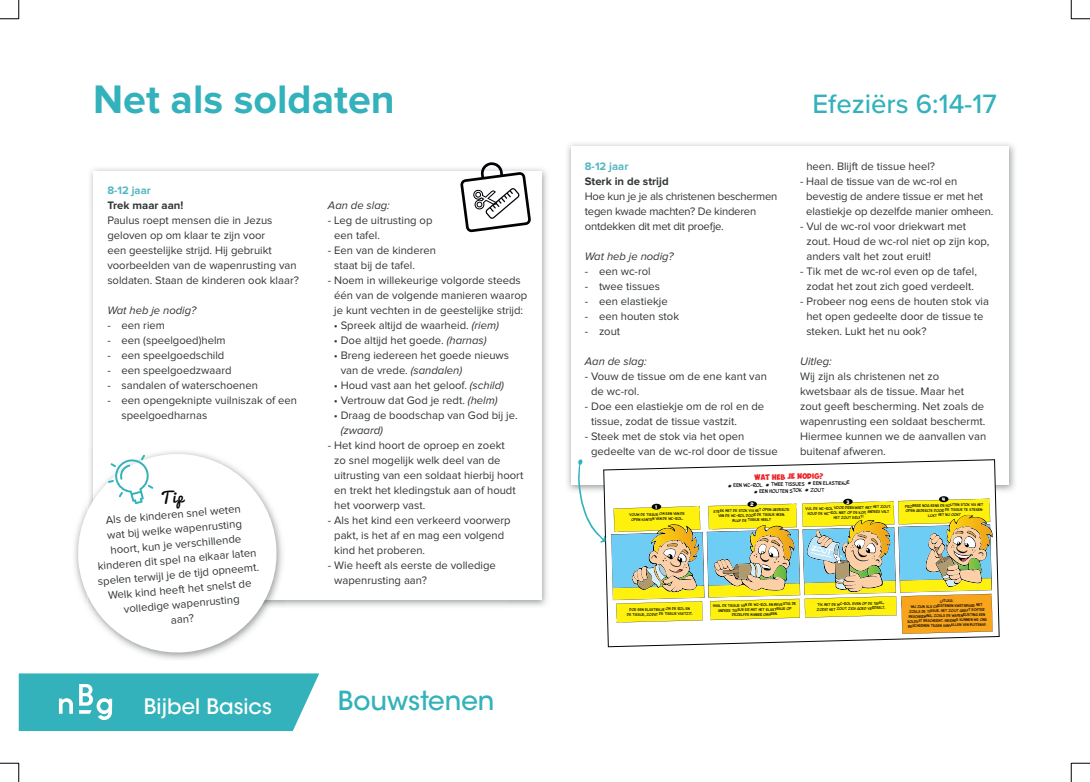
<style>
.page{position:relative;width:1090px;height:782px;background:#fff}
.page>*{position:absolute;margin:0;border:0;box-sizing:border-box;transform-origin:0 0}
.t1{font:700 41.25px "Proxima Nova";color:#33b2bb}
.t2{font:500 27.5px "Proxima Nova";color:#33b2bb}
.t3{font:500 26.12px "ITC Avant Garde Std";color:#33b2bb}
.t4{font:500 21.12px "ITC Avant Garde Std";color:#fff}
.t5{font:11.25px/15px "Proxima Nova";color:#323637}
.t6{font:11.25px/15px "Proxima Nova";letter-spacing:-.02em;color:#323637}
.t7{font:italic 11.25px "Proxima Nova";color:#323637}
.t8{font:700 11.25px "Proxima Nova";color:#323637}
.t9{font:700 11.25px "Proxima Nova";color:#54b8c1}
.t10{font:5.5px/6.6px "Wurmics Bravo";color:#030505;text-align:center;scale:1.1 1}
.t11{font:5.5px "Obelix Pro";color:#ee1f24;scale:1.1 1}
.t12{font:4px/4.9px "Wurmics Bravo";color:#030505;text-align:center;scale:1.1 1}
.s1{font-style:italic}
</style>
<div class="page">
<svg style="left:19px;top:673px;width:300px;height:58px"></svg>
<img style="left:90px;top:168px;width:457px;height:41px">
<img style="left:90px;top:209px;width:3px;height:239px">
<img style="left:508px;top:209px;width:39px;height:398px">
<div style="left:93px;top:171px;width:448px;height:428px;background:#fff"></div>
<svg style="left:74px;top:449px;width:207px;height:208px"></svg>
<svg style="left:108px;top:454px;width:45px;height:50px"></svg>
<svg style="left:460px;top:162px;width:71px;height:70px"></svg>
<img style="left:567px;top:143px;width:448px;height:348px">
<div style="left:571px;top:147px;width:437px;height:338px;background:#fff"></div>
<svg style="left:607px;top:459px;width:393px;height:188px"></svg>
<svg style="left:0;top:0;width:20px;height:20px"></svg>
<svg style="left:0;top:762px;width:20px;height:20px"></svg>
<svg style="left:1070px;top:0;width:20px;height:20px"></svg>
<svg style="left:1070px;top:762px;width:20px;height:20px"></svg>
<svg style="left:161px;top:490px;width:25px;height:18px"></svg>
<svg style="left:578px;top:459px;width:415px;height:175px"></svg>
<h1 class="t1" style="left:93px;top:80px;width:303px">Net als soldaten</h1>
<p class="t9" style="left:107px;top:185px;width:45px">8-12 jaar</p>
<p class="t8" style="left:107px;top:200px;width:78px">Trek maar aan!</p>
<p class="t5" style="left:107px;top:213px;width:193px">Paulus roept mensen die in Jezus geloven op om klaar te zijn voor<br>een geestelijke strijd. Hij gebruikt voorbeelden van de wapenrusting van soldaten. Staan de kinderen ook klaar?</p>
<p class="t7" style="left:107px;top:304px;width:90px">Wat heb je nodig?</p>
<p class="t5" style="left:107px;top:318px;width:59px">- een riem</p>
<p class="t5" style="left:107px;top:333px;width:120px">- een (speelgoed)helm</p>
<p class="t5" style="left:107px;top:348px;width:119px">- een speelgoedschild</p>
<p class="t5" style="left:107px;top:363px;width:126px">- een speelgoedzwaard</p>
<p class="t5" style="left:107px;top:378px;width:152px">- sandalen of waterschoenen</p>
<p class="t5" style="left:122px;top:393px;width:177px;text-indent:-14px">- een opengeknipte vuilniszak of een speelgoedharnas</p>
<p class="t5" style="left:92px;top:514px;width:163px;text-align:center;rotate:-5deg">Als de kinderen snel weten<br>wat bij welke wapenrusting hoort, kun je verschillende kinderen dit spel na elkaar laten spelen terwijl je de tijd opneemt.<br>Welk kind heeft het snelst de volledige wapenrusting<br>aan?</p>
<p class="t7" style="left:328px;top:199px;width:63px">Aan de slag:</p>
<p class="t5" style="left:334px;top:213px;width:100px;text-indent:-6px">- Leg de uitrusting op een tafel.</p>
<p class="t5" style="left:334px;top:243px;width:103px;text-indent:-6px">- Een van de kinderen staat bij de tafel.</p>
<p class="t5" style="left:328px;top:273px;width:201px;text-align:center">- Noem in willekeurige volgorde steeds één van de volgende manieren waarop je kunt vechten in de geestelijke strijd:</p>
<p class="t5" style="left:334px;top:318px;width:167px">• Spreek altijd de waarheid. <span class="s1">(riem)</span></p>
<p class="t5" style="left:334px;top:333px;width:154px">• Doe altijd het goede. <span class="s1">(harnas)</span></p>
<p class="t5" style="left:341px;top:348px;width:170px;text-indent:-7px">• Breng iedereen het goede nieuws van de vrede. <span class="s1">(sandalen)</span></p>
<p class="t5" style="left:334px;top:378px;width:172px">• Houd vast aan het geloof. <span class="s1">(schild)</span></p>
<p class="t5" style="left:334px;top:393px;width:165px">• Vertrouw dat God je redt. <span class="s1">(helm)</span></p>
<p class="t5" style="left:334px;top:408px;width:185px">• Draag de boodschap van God bij je.</p>
<p class="t7" style="left:341px;top:424px;width:44px">(zwaard)</p>
<p class="t5" style="left:334px;top:438px;width:191px;text-indent:-6px">- Het kind hoort de oproep en zoekt<br>zo snel mogelijk welk deel van de uitrusting van een soldaat hierbij hoort en trekt het kledingstuk aan of houdt het voorwerp vast.</p>
<p class="t5" style="left:334px;top:513px;width:178px;text-indent:-6px">- Als het kind een verkeerd voorwerp pakt, is het af en mag een volgend kind het proberen.</p>
<p class="t5" style="left:334px;top:558px;width:163px;text-indent:-6px">- Wie heeft als eerste de volledige wapenrusting aan?</p>
<h3 class="t4" style="left:144px;top:692px;width:130px">Bijbel Basics</h3>
<h3 class="t3" style="left:338px;top:684px;width:158px">Bouwstenen</h3>
<p class="t9" style="left:585px;top:161px;width:45px">8-12 jaar</p>
<p class="t8" style="left:585px;top:176px;width:85px">Sterk in de strijd</p>
<p class="t6" style="left:585px;top:189px;width:194px">Hoe kun je je als christenen bescher men tegen kwade machten? De kinderen ontdekken dit met dit proefje.</p>
<p class="t7" style="left:585px;top:250px;width:90px">Wat heb je nodig?</p>
<p class="t5" style="left:585px;top:264px;width:67px">- een wc-rol</p>
<p class="t5" style="left:585px;top:279px;width:77px">- twee tissues</p>
<p class="t5" style="left:585px;top:294px;width:84px">- een elastiekje</p>
<p class="t5" style="left:585px;top:309px;width:96px">- een houten stok</p>
<p class="t5" style="left:585px;top:324px;width:37px">- zout</p>
<p class="t7" style="left:585px;top:355px;width:63px">Aan de slag:</p>
<p class="t5" style="left:591px;top:369px;width:177px;text-indent:-6px">- Vouw de tissue om de ene kant van de wc-rol.</p>
<p class="t5" style="left:591px;top:399px;width:175px;text-indent:-6px">- Doe een elastiekje om de rol en de tissue, zodat de tissue vastzit.</p>
<p class="t5" style="left:591px;top:429px;width:188px;text-indent:-6px">- Steek met de stok via het open gedeelte van de wc-rol door de tissue</p>
<h2 class="t2" style="left:812px;top:83px;width:186px">Efeziërs 6:14-17</h2>
<p class="t5" style="left:806px;top:159px;width:130px">heen. Blijft de tissue heel?</p>
<p class="t5" style="left:806px;top:174px;width:189px;text-indent:-6px">- Haal de tissue van de wc-rol en bevestig de andere tissue er met het elastiekje op dezelfde manier omheen.</p>
<p class="t5" style="left:806px;top:219px;width:185px;text-indent:-6px">- Vul de wc-rol voor driekwart met zout. Houd de wc-rol niet op zijn kop, anders valt het zout eruit!</p>
<p class="t5" style="left:800px;top:264px;width:178px;text-align:center">- Tik met de wc-rol even op de tafel, zodat het zout zich goed verdeelt.</p>
<p class="t5" style="left:806px;top:294px;width:184px;text-indent:-6px">- Probeer nog eens de houten stok via het open gedeelte door de tissue te steken. Lukt het nu ook?</p>
<p class="t7" style="left:800px;top:355px;width:33px">Uitleg:</p>
<p class="t5" style="left:800px;top:369px;width:188px">Wij zijn als christenen net zo kwetsbaar als de tissue. Maar het zout geeft bescherming. Net zoals de wapenrusting een soldaat beschermt.<br>Hiermee kunnen we de aanvallen van buitenaf afweren.</p>
<p class="t12" style="left:629px;top:512px;width:52px;rotate:-2deg">Vouw de tissue om een van de open kanten van de wc-rol.</p>
<p class="t11" style="left:754px;top:475px;width:64px;rotate:-1deg">Wat heb je nodig?</p>
<p class="t10" style="left:728px;top:482px;width:112px;rotate:-1deg">* een wc-rol * twee tissues * een elastiekje * een houten stok * zout</p>
<p class="t12" style="left:713px;top:509px;width:71px;rotate:-2deg">Steek met de stok via het open gedeelte van de wc-rol door de tissue heen.<br>Blijf de tissue heel?</p>
<p class="t12" style="left:805px;top:506px;width:79px;rotate:-2deg">Vul de wc-rol voor driekwart met het zout.<br>Houd de wc-rol niet op de kop, anders valt het zout eruit!</p>
<p class="t12" style="left:905px;top:504px;width:73px;rotate:-2deg">Probeer nog eens de houten stok via het open gedeelte door de tissue te steken.<br>Lukt het nu ook?</p>
<p class="t12" style="left:627px;top:608px;width:61px;rotate:-2deg">Doe een elastiekje om de rol en de tissue, zodat de tissue vastzit.</p>
<p class="t12" style="left:713px;top:603px;width:77px;rotate:-2deg">Haal de tissue van de wc-rol en bevestig de andere tissue er met het elastiekje op dezelfde manier omheen.</p>
<p class="t12" style="left:817px;top:602px;width:64px;text-align:left;rotate:-2deg">Tik met de wc-rol even op de tafel, zodat het zout zich goed verdeelt.</p>
<p class="t12" style="left:906px;top:600px;width:74px;rotate:-2deg">Uitleg:<br>Wij zijn als christenen kwetsbaar, net zoals de tissue. Het zout geeft echter bescherming, zoals de wapenrusting een soldaat beschermt. Hiermee kunnen we ons beschermen tegen aanvallen van buitenaf.</p>
</div>
